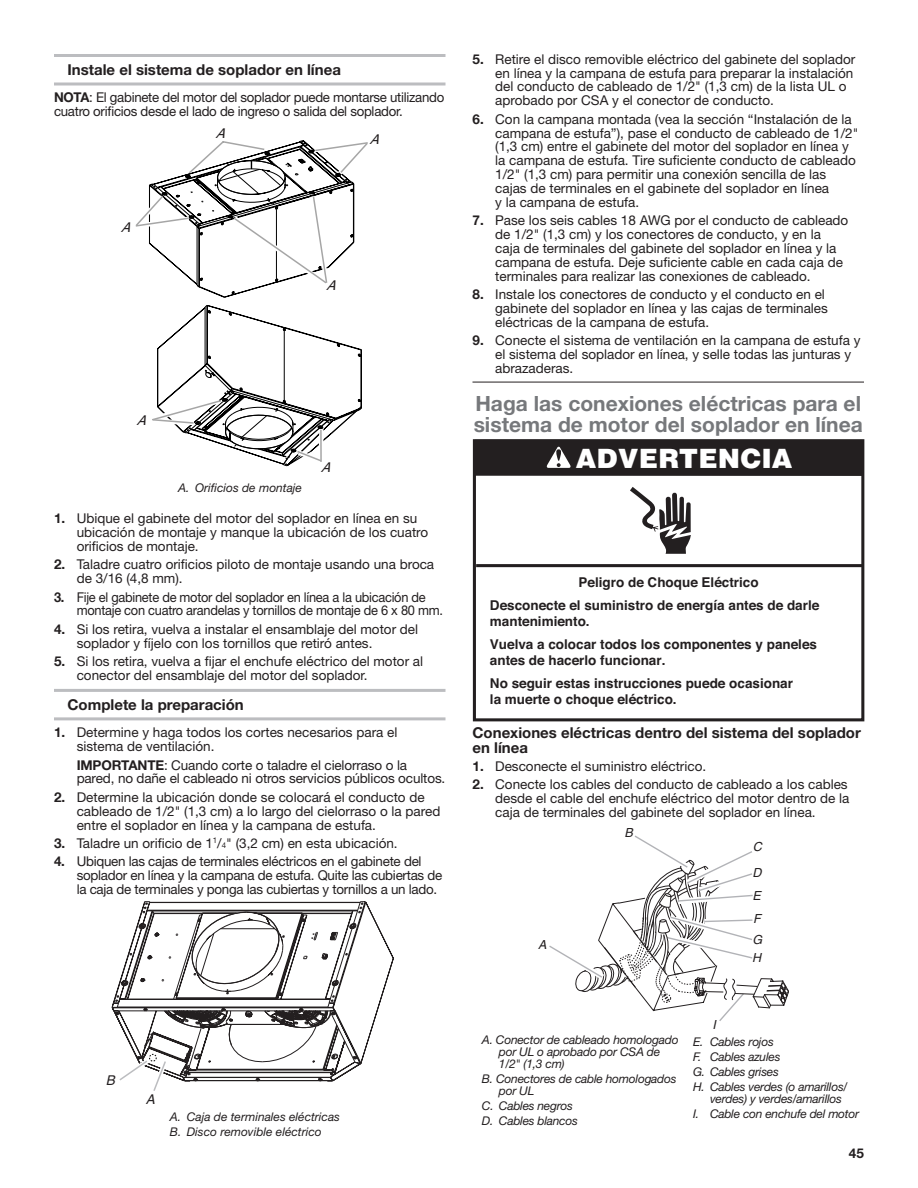
<style>
.page{position:relative;width:918px;height:1188px;background:#fff}
.page>*{position:absolute;margin:0;border:0;box-sizing:border-box;transform-origin:0 0}
.t1{font:900 27px "Helvetica";color:#fff}
.Heading_2{font:700 21px/21px "Helvetica Neue LT Std";color:#76787b}
.Heading_3_Rules{font:700 15px "Helvetica Neue LT Std";color:#231f20}
.Heading_3{font:700 15px/15px "Helvetica Neue LT Std";color:#231f20}
.Numbered_List_Start{font:13.5px/13.8px "Helvetica Neue LT Std";color:#231f20}
.t2{font:700 13.5px/23.2px "Helvetica";color:#231f20}
.Numbered_List_Start-2{font:13.5px/13.8px "Helvetica Neue LT Std";letter-spacing:-.02em;color:#231f20}
.Body{font:13.5px/13.8px "Helvetica Neue LT Std";letter-spacing:-.02em;color:#231f20}
.Numbered_List_Start-3{font:13.5px/13.8px "Helvetica Neue LT Std";letter-spacing:-.02em;color:#231f20;scale:.95 1}
.Body_Indent{font:13.5px/13.8px "Helvetica Neue LT Std";letter-spacing:-.01em;color:#231f20}
.t3{font:italic 13.5px "Helvetica";color:#231f20}
.t4{font:700 13.5px "Helvetica Neue LT Std";color:#231f20}
.t5{font:italic 13.5px "Helvetica";color:#231f20}
.t6{font:italic 12.45px/26.2px "Helvetica";color:#231f20}
.Table_Callouts{font:italic 12px/12px "Helvetica Neue LT Std";letter-spacing:-.02em;color:#231f20}
.Table_Callouts-2{font:italic 12px "Helvetica Neue LT Std";color:#231f20}
.s1{font-weight:700}
.s2{font-family:"Helvetica Neue LT Com";font-weight:700}
.s3{font-size:7.8px}
</style>
<div class="page">
<hr style="left:54px;top:54px;width:392px;height:3px;background:#bcbdc0">
<svg style="left:54px;top:82px;width:392px;height:4px;background:#cccdcf"></svg>
<hr style="left:54px;top:689px;width:392px;height:3px;background:#bcbdc0">
<hr style="left:54px;top:717px;width:392px;height:3px;background:#bcbdc0">
<hr style="left:472px;top:382px;width:392px;height:1px;background:#231f20">
<svg style="left:135px;top:140px;width:233px;height:158px"></svg>
<svg style="left:152px;top:305px;width:209px;height:161px"></svg>
<svg style="left:112px;top:902px;width:282px;height:189px"></svg>
<div style="left:473px;top:439px;width:391px;height:282px;border:3px solid #231f20"></div>
<hr style="left:476px;top:564px;width:387px;height:3px;background:#231f20">
<div style="left:475px;top:440px;width:388px;height:36px;background:#231f20"></div>
<svg style="left:546px;top:447px;width:25px;height:21px"></svg>
<svg style="left:630px;top:487px;width:61px;height:67px"></svg>
<svg style="left:549px;top:835px;width:240px;height:186px"></svg>
<h3 class="Heading_3_Rules" style="left:68px;top:60px;width:275px">Instale el sistema de soplador en línea</h3>
<p class="Body" style="left:54px;top:90px;width:392px"><span class="s1">NOTA</span>: El gabinete del motor del soplador puede montarse utilizando cuatro orificios desde el lado de ingreso o salida del soplador.</p>
<p class="t3" style="left:121px;top:219px;width:14px">A</p>
<p class="t3" style="left:216px;top:125px;width:14px">A</p>
<p class="t3" style="left:370px;top:132px;width:14px">A</p>
<p class="t3" style="left:326px;top:278px;width:14px">A</p>
<p class="t3" style="left:136px;top:412px;width:14px">A</p>
<p class="Table_Callouts-2" style="left:178px;top:481px;width:125px">A. Orificios de montaje</p>
<p class="t3" style="left:321px;top:459px;width:14px">A</p>
<p class="Numbered_List_Start" style="left:77px;top:511px;width:353px;text-indent:-23px"><span class="s2">1.</span> Ubique el gabinete del motor del soplador en línea en su ubicación de montaje y manque la ubicación de los cuatro orificios de montaje.</p>
<p class="Numbered_List_Start" style="left:77px;top:557px;width:359px;text-indent:-23px"><span class="s2">2.</span> Taladre cuatro orificios piloto de montaje usando una broca de 3/16 (4,8 mm).</p>
<p class="Numbered_List_Start-3" style="left:77px;top:590px;width:387px;text-indent:-23px"><span class="s2">3.</span> Fije el gabinete de motor del soplador en línea a la ubicación de montaje con cuatro arandelas y tornillos de montaje de 6 x 80 mm.</p>
<p class="Numbered_List_Start" style="left:77px;top:622px;width:343px;text-indent:-23px"><span class="s2">4.</span> Si los retira, vuelva a instalar el ensamblaje del motor del soplador y fíjelo con los tornillos que retiró antes.</p>
<p class="Numbered_List_Start" style="left:77px;top:654px;width:348px;text-indent:-23px"><span class="s2">5.</span> Si los retira, vuelva a fijar el enchufe eléctrico del motor al conector del ensamblaje del motor del soplador.</p>
<h3 class="Heading_3_Rules" style="left:68px;top:695px;width:178px">Complete la preparación</h3>
<p class="Numbered_List_Start" style="left:77px;top:725px;width:322px;text-indent:-23px"><span class="s2">1.</span> Determine y haga todos los cortes necesarios para el sistema de ventilación.</p>
<p class="Body_Indent" style="left:77px;top:758px;width:370px"><span class="s1">IMPORTANTE</span>: Cuando corte o taladre el cielorraso o la pared, no dañe el cableado ni otros servicios públicos ocultos.</p>
<p class="Numbered_List_Start" style="left:77px;top:790px;width:365px;text-indent:-23px"><span class="s2">2.</span> Determine la ubicación donde se colocará el conducto de cableado de 1/2" (1,3 cm) a lo largo del cielorraso o la pared entre el soplador en línea y la campana de estufa.</p>
<p class="Numbered_List_Start" style="left:54px;top:836px;width:345px"><span class="s2">3.</span> Taladre un orificio de 1<sup>1</sup>/<span class="s3">4</span>" (3,2 cm) en esta ubicación.</p>
<p class="Numbered_List_Start-2" style="left:77px;top:854px;width:367px;text-indent:-23px"><span class="s2">4.</span> Ubiquen las cajas de terminales eléctricos en el gabinete del soplador en línea y la campana de estufa. Quite las cubiertas de la caja de terminales y ponga las cubiertas y tornillos a un lado.</p>
<p class="t5" style="left:106px;top:1073px;width:11px">B</p>
<p class="t5" style="left:146px;top:1092px;width:11px">A</p>
<p class="Table_Callouts-2" style="left:170px;top:1110px;width:172px">A. Caja de terminales eléctricas</p>
<p class="Table_Callouts-2" style="left:170px;top:1125px;width:153px">B. Disco removible eléctrico</p>
<p class="Numbered_List_Start" style="left:495px;top:52px;width:362px;text-indent:-23px"><span class="s2">5.</span> Retire el disco removible eléctrico del gabinete del soplador en línea y la campana de estufa para preparar la instalación del conducto de cableado de 1/2" (1,3 cm) de la lista UL o aprobado por CSA y el conector de conducto.</p>
<p class="Numbered_List_Start" style="left:495px;top:112px;width:365px;text-indent:-23px"><span class="s2">6.</span> Con la campana montada (vea la sección “Instalación de la campana de estufa”), pase el conducto de cableado de 1/2" (1,3 cm) entre el gabinete del motor del soplador en línea y la campana de estufa. Tire suficiente conducto de cableado 1/2" (1,3 cm) para permitir una conexión sencilla de las cajas de terminales en el gabinete del soplador en línea<br>y la campana de estufa.</p>
<p class="Numbered_List_Start" style="left:495px;top:213px;width:355px;text-indent:-23px"><span class="s2">7.</span> Pase los seis cables 18 AWG por el conducto de cableado de 1/2" (1,3 cm) y los conectores de conducto, y en la caja de terminales del gabinete del soplador en línea y la campana de estufa. Deje suficiente cable en cada caja de terminales para realizar las conexiones de cableado.</p>
<p class="Numbered_List_Start" style="left:495px;top:287px;width:334px;text-indent:-23px"><span class="s2">8.</span> Instale los conectores de conducto y el conducto en el gabinete del soplador en línea y las cajas de terminales eléctricas de la campana de estufa.</p>
<p class="Numbered_List_Start" style="left:495px;top:333px;width:367px;text-indent:-23px"><span class="s2">9.</span> Conecte el sistema de ventilación en la campana de estufa y el sistema del soplador en línea, y selle todas las junturas y abrazaderas.</p>
<h2 class="Heading_2" style="left:474px;top:392px;width:391px">Haga las conexiones eléctricas para el sistema de motor del soplador en línea</h2>
<p class="t1" style="left:576px;top:442px;width:218px">ADVERTENCIA</p>
<p class="t2" style="left:490px;top:571px;width:331px;text-indent:89px">Peligro de Choque Eléctrico<br>Desconecte el suministro de energía antes de darle</p>
<p class="t2" style="left:490px;top:610px;width:329px">mantenimiento.<br>Vuelva a colocar todos los componentes y paneles</p>
<p class="t2" style="left:490px;top:649px;width:305px">antes de hacerlo funcionar.<br>No seguir estas instrucciones puede ocasionar</p>
<p class="t2" style="left:490px;top:688px;width:188px">la muerte o choque eléctrico.</p>
<h3 class="Heading_3" style="left:472px;top:724px;width:390px">Conexiones eléctricas dentro del sistema del soplador en línea</h3>
<p class="Numbered_List_Start" style="left:472px;top:759px;width:235px"><span class="s2">1.</span> Desconecte el suministro eléctrico.</p>
<p class="Numbered_List_Start" style="left:495px;top:777px;width:356px;text-indent:-23px"><span class="s2">2.</span> Conecte los cables del conducto de cableado a los cables desde el cable del enchufe eléctrico del motor dentro de la caja de terminales del gabinete del soplador en línea.</p>
<p class="t6" style="left:538px;top:931px;width:10px">A</p>
<p class="t6" style="left:624px;top:819px;width:10px">B</p>
<p class="t6" style="left:753px;top:834px;width:11px">C<br>D</p>
<p class="t6" style="left:753px;top:885px;width:10px;line-height:23px">E<br>F</p>
<p class="t6" style="left:752px;top:931px;width:12px;line-height:18px">G<br>H</p>
<p class="Table_Callouts" style="left:499px;top:1034px;width:181px;text-indent:-17px">A. Conector de cableado homologado por UL o aprobado por CSA de<br>1/2" (1,3 cm)</p>
<p class="Table_Callouts" style="left:499px;top:1073px;width:179px;text-indent:-17px">B. Conectores de cable homologados por UL</p>
<p class="Table_Callouts" style="left:482px;top:1100px;width:92px">C. Cables negros</p>
<p class="Table_Callouts" style="left:482px;top:1115px;width:97px">D. Cables blancos</p>
<p class="t6" style="left:713px;top:1012px;width:5px">I</p>
<p class="Table_Callouts" style="left:693px;top:1035px;width:82px">E. Cables rojos</p>
<p class="Table_Callouts" style="left:693px;top:1050px;width:89px">F. Cables azules</p>
<p class="Table_Callouts" style="left:693px;top:1065px;width:87px">G. Cables grises</p>
<p class="Table_Callouts" style="left:710px;top:1080px;width:139px;text-indent:-17px">H. Cables verdes (o amarillos/ verdes) y verdes/amarillos</p>
<p class="Table_Callouts" style="left:693px;top:1107px;width:168px">I. Cable con enchufe del motor</p>
<p class="t4" style="left:849px;top:1145px;width:17px">45</p>
</div>
